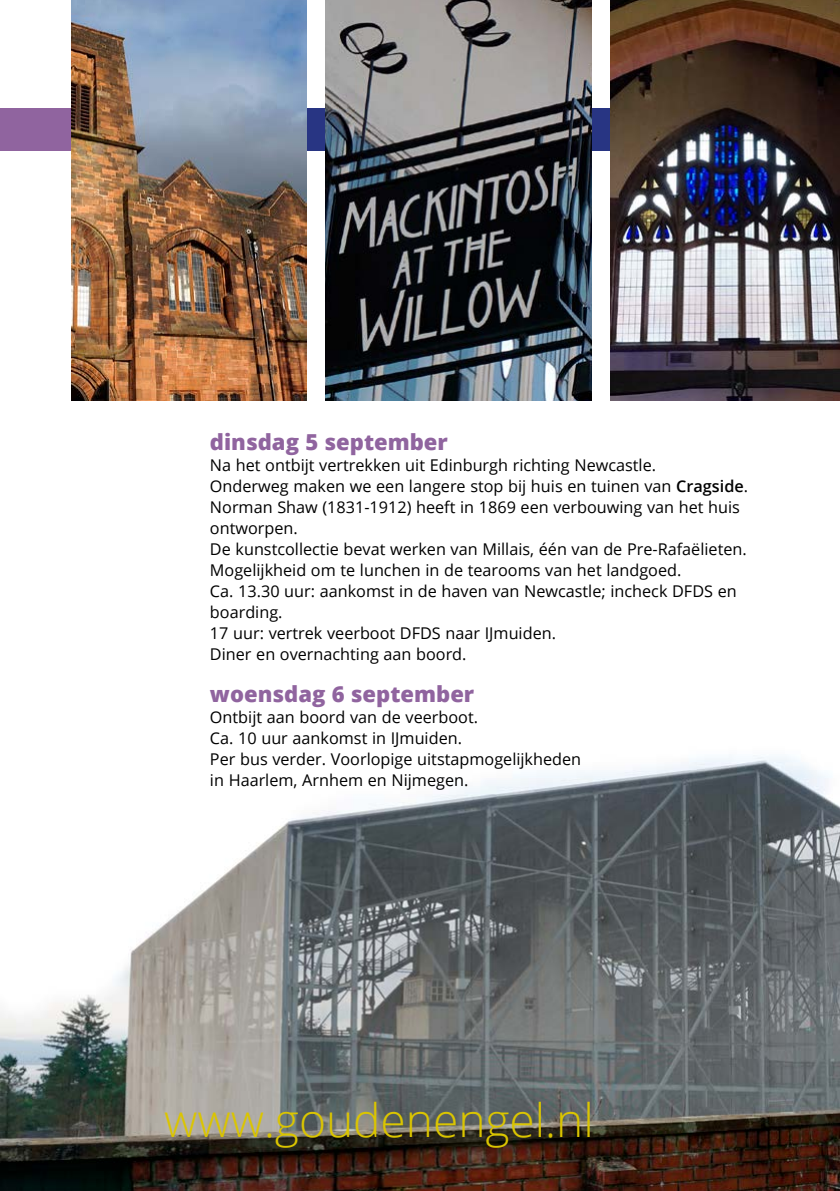
<style>
.page{position:relative;width:840px;height:1191px;background:#fff}
.page>*{position:absolute;margin:0;border:0;box-sizing:border-box;transform-origin:0 0}
.t1{font:300 46px "Open Sans";color:#dbc500}
.t2{font:800 22px "Open Sans";color:#90649f}
.t3{font:16.2px/21px "Open Sans";color:#000}
.s1{font-weight:600}
</style>
<div class="page">
<div style="left:105px;top:108px;width:734px;height:42px;background:#283583"></div>
<div style="left:0;top:108px;width:159px;height:42px;background:#90649f"></div>
<img style="left:325px;top:0;width:266px;height:400px">
<img style="left:72px;top:0;width:234px;height:400px">
<img style="left:610px;top:0;width:229px;height:400px">
<img style="left:0;top:755px;width:839px;height:436px">
<h2 class="t2" style="left:210px;top:425px;width:239px">dinsdag 5 september</h2>
<p class="t3" style="left:210px;top:454px;width:539px">Na het ontbijt vertrekken uit Edinburgh richting Newcastle.<br>Onderweg maken we een langere stop bij huis en tuinen van <span class="s1">Cragside</span>.<br>Norman Shaw (1831-1912) heeft in 1869 een verbouwing van het huis ontworpen.<br>De kunstcollectie bevat werken van Millais, één van de Pre-Rafaëlieten.<br>Mogelijkheid om te lunchen in de tearooms van het landgoed.<br>Ca. 13.30 uur: aankomst in de haven van Newcastle; incheck DFDS en boarding.<br>17 uur: vertrek veerboot DFDS naar IJmuiden.<br>Diner en overnachting aan boord.</p>
<h2 class="t2" style="left:210px;top:677px;width:265px">woensdag 6 september</h2>
<p class="t3" style="left:210px;top:706px;width:372px">Ontbijt aan boord van de veerboot.<br>Ca. 10 uur aankomst in IJmuiden.<br>Per bus verder. Voorlopige uitstapmogelijkheden in Haarlem, Arnhem en Nijmegen.</p>
<h1 class="t1" style="left:164px;top:1088px;width:431px">www.goudenengel.nl</h1>
</div>
